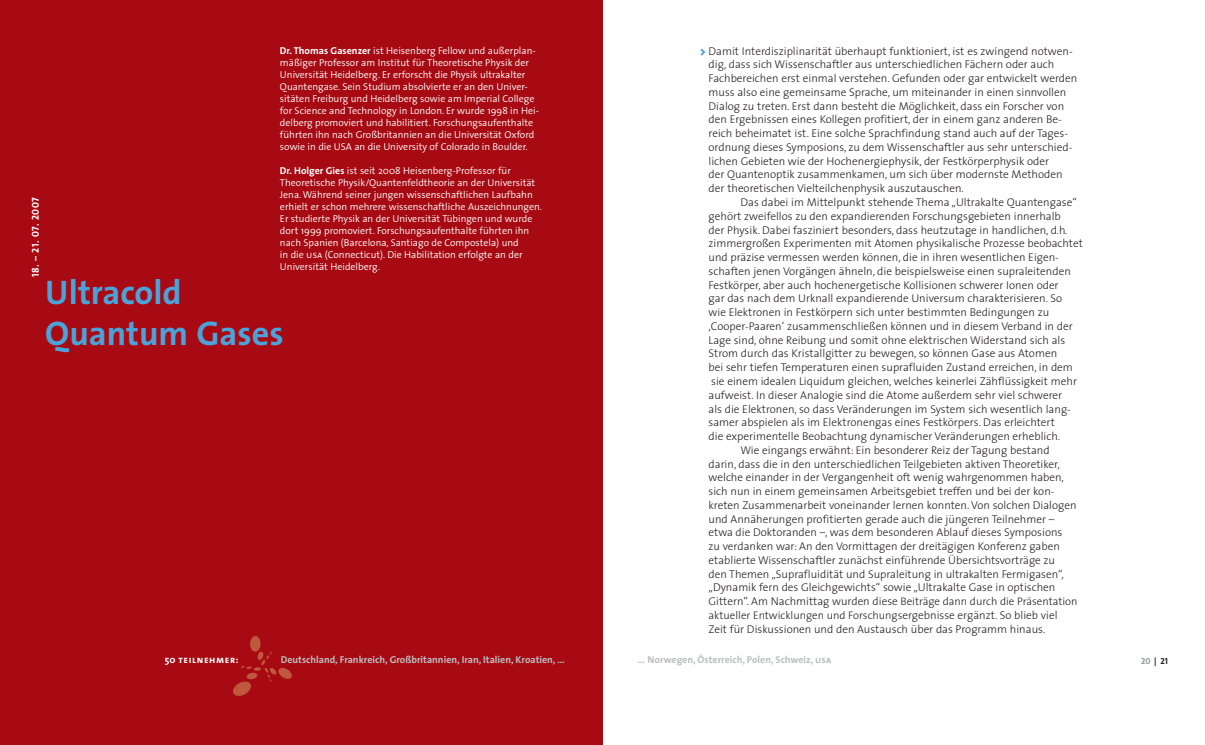
<style>
.page{position:relative;width:1205px;height:745px;background:#fff}
.page>*{position:absolute;margin:0;border:0;box-sizing:border-box;transform-origin:0 0}
.t1{font:700 34.25px/41.1px "The Sans";color:#4aa3da}
.t2{font:300 11.25px/13.8px "The Sans";color:#231f20}
.t3{font:300 11px "The Sans";color:#231f20}
.t4{font:300 10px/12px "The Sans";color:#fff}
.t5{font:700 10px "The Sans";color:#bcbdc0}
.t6{font:10px "The Sans Bold Caps";letter-spacing:.06em;color:#fff}
.t7{font:8.75px "The Sans Bold Caps";color:#231f20}
.s1{font-weight:700}
.s2{font-family:"The Sans Semi Light Caps";font-weight:400}
.s3{font-weight:900;color:#4aa3da}
.s4{font-size:11px}
.s5{font-size:11.25px}
.s6{font-family:"The Sans";font-weight:700}
.s7{font-family:"The Sans Bold Caps";font-weight:400}
.s8{color:#939598}
</style>
<div class="page">
<div style="left:0;top:0;width:602px;height:744px;background:#a70a12"></div>
<img style="left:234px;top:636px;width:57px;height:59px">
<p class="t4" style="left:280px;top:45px;width:260px"><span class="s1">Dr. Thomas Gasenzer</span> ist Heisenberg Fellow und außerplan&shy;mäßiger Professor am Institut für Theoretische Physik der Universität Heidelberg. Er erforscht die Physik ultrakalter Quantengase. Sein Studium absolvierte er an den Univer&shy;sitäten Freiburg und Heidelberg sowie am Imperial College for Science and Technology in London. Er wurde 1998 in Hei&shy;delberg promoviert und habilitiert. Forschungsaufenthalte führten ihn nach Großbritannien an die Universität Oxford sowie in die USA an die University of Colorado in Boulder.</p>
<p class="t4" style="left:280px;top:165px;width:264px"><span class="s1">Dr. Holger Gies</span> ist seit 2008 Heisenberg-Professor für Theoretische Physik/Quantenfeldtheorie an der Universität Jena. Während seiner jungen wissenschaftlichen Laufbahn erhielt er schon mehrere wissenschaftliche Auszeichnungen.<br>Er studierte Physik an der Universität Tübingen und wurde dort 1999 promoviert. Forschungsaufenthalte führten ihn nach Spanien (Barcelona, Santiago de Compostela) und<br>in die <span class="s2">usa</span> (Connecticut). Die Habilitation erfolgte an der Universität Heidelberg.</p>
<h1 class="t1" style="left:45px;top:274px;width:240px">Ultracold<br>Quantum Gases</h1>
<p class="t6" style="left:32px;top:277px;width:81px;rotate:-90deg">18. – 21. 07. 2007</p>
<p class="t2" style="left:708px;top:45px;width:370px;text-indent:-9px"><span class="s3">&gt;</span> Damit Interdisziplinarität überhaupt funktioniert, ist es zwingend notwen&shy;dig, dass sich Wissenschaftler aus unterschiedlichen Fächern oder auch Fachbereichen erst einmal verstehen. Gefunden oder gar entwickelt werden muss also eine gemeinsame Sprache, um miteinander in einen sinnvollen Dialog zu treten. Erst dann besteht die Möglichkeit, dass ein Forscher von den Ergebnissen eines Kollegen profitiert, der in einem ganz anderen Be&shy;reich beheimatet ist. Eine solche Sprachfindung stand auch auf der Tages&shy;ordnung dieses Symposions, zu dem Wissenschaftler aus sehr unterschied&shy;lichen Gebieten wie der Hochenergiephysik, der Festkörperphysik oder<br>der Quantenoptik zusammenkamen, um sich über modernste Methoden der theoretischen Vielteilchenphysik auszutauschen.</p>
<p class="t2" style="left:740px;top:196px;width:338px">Das dabei im Mittelpunkt stehende Thema „Ultrakalte Quantengase“</p>
<p class="t2" style="left:708px;top:210px;width:354px">gehört zweifellos zu den expandierenden Forschungsgebieten innerhalb</p>
<p class="t2" style="left:708px;top:224px;width:360px">der Physik. Dabei fasziniert besonders, dass heutzutage in handlichen, d.h.</p>
<p class="t2" style="left:708px;top:237px;width:376px">zimmergroßen Experimenten mit Atomen physikalische Prozesse beobachtet</p>
<p class="t2" style="left:708px;top:251px;width:352px">und präzise vermessen werden können, die in ihren wesentlichen Eigen-</p>
<p class="t2" style="left:708px;top:265px;width:364px">schaften jenen Vorgängen ähneln, die beispielsweise einen supraleitenden</p>
<p class="t2" style="left:708px;top:279px;width:351px">Festkörper, aber auch hochenergetische Kollisionen schwerer Ionen oder</p>
<p class="t2" style="left:708px;top:292px;width:355px">gar das nach dem Urknall expandierende Universum charakterisieren. So</p>
<p class="t2" style="left:708px;top:306px;width:342px">wie Elektronen in Festkörpern sich unter bestimmten Bedingungen zu</p>
<p class="t2" style="left:708px;top:320px;width:366px">,Cooper-Paaren‘ zusammenschließen können und in diesem Verband in der</p>
<p class="t2" style="left:708px;top:334px;width:358px">Lage sind, ohne Reibung und somit ohne elektrischen Widerstand sich als</p>
<p class="t2" style="left:708px;top:347px;width:350px">Strom durch das Kristallgitter zu bewegen, so können Gase aus Atomen</p>
<p class="t2" style="left:708px;top:361px;width:366px">bei sehr tiefen Temperaturen einen suprafluiden Zustand erreichen, in dem</p>
<p class="t2" style="left:711px;top:375px;width:367px">sie einem idealen Liquidum gleichen, welches keinerlei Zähflüssigkeit mehr</p>
<p class="t2" style="left:708px;top:389px;width:355px">aufweist. In dieser Analogie sind die Atome außerdem sehr viel schwerer</p>
<p class="t2" style="left:708px;top:402px;width:364px">als die Elektronen, so dass Veränderungen im System sich wesentlich lang-</p>
<p class="t2" style="left:708px;top:416px;width:348px">samer abspielen als im Elektronengas eines Festkörpers. Das erleichtert</p>
<p class="t2" style="left:708px;top:430px;width:353px">die experimentelle Beobachtung dynamischer Veränderungen erheblich.</p>
<p class="t2" style="left:740px;top:444px;width:311px">Wie eingangs erwähnt: Ein besonderer Reiz der Tagung bestand</p>
<p class="t2" style="left:708px;top:457px;width:353px">darin, dass die in den unterschiedlichen Teilgebieten aktiven Theoretiker,</p>
<p class="t2" style="left:708px;top:471px;width:357px">welche einander in der Vergangenheit oft wenig wahrgenommen haben,</p>
<p class="t2" style="left:708px;top:485px;width:347px">sich nun in einem gemeinsamen Arbeitsgebiet treffen und bei der kon-</p>
<p class="t2" style="left:708px;top:499px;width:370px">kreten Zusammenarbeit voneinander lernen konnten. Von solchen Dialogen</p>
<p class="t2" style="left:708px;top:512px;width:347px">und Annäherungen profitierten gerade auch die jüngeren Teilnehmer –</p>
<p class="t2" style="left:708px;top:526px;width:355px">etwa die Doktoranden –, was dem besonderen Ablauf dieses Symposions</p>
<p class="t2" style="left:708px;top:540px;width:353px">zu verdanken war: An den Vormittagen der dreitägigen Konferenz gaben</p>
<p class="t2" style="left:708px;top:554px;width:348px">etablierte Wissenschaftler zunächst einführende Übersichtsvorträge zu</p>
<p class="t2" style="left:708px;top:567px;width:357px">den Themen „Suprafluidität und Supraleitung in ultrakalten Fermigasen“,</p>
<p class="t2" style="left:708px;top:581px;width:348px">„Dynamik fern des Gleichgewichts“ sowie „Ultrakalte Gase in optischen</p>
<p class="t2" style="left:708px;top:595px;width:370px">Gittern“. Am Nachmittag wurden diese <span class="s4">Beiträge dann durch die Präsentation</span></p>
<p class="t3" style="left:708px;top:610px;width:350px">aktueller Entwicklungen und Forschungs<span class="s5">ergebnisse ergänzt. So blieb viel</span></p>
<p class="t2" style="left:708px;top:622px;width:338px">Zeit für Diskussionen und den Austausch über das Programm hinaus.</p>
<p class="t6" style="left:165px;top:656px;width:75px"><span class="s6">50</span> teilnehmer:</p>
<p class="t5" style="left:281px;top:655px;width:285px">Deutschland, Frankreich, Großbritannien, Iran, Italien, Kroatien, …</p>
<p class="t5" style="left:638px;top:655px;width:195px">… Norwegen, Österreich, Polen, Schweiz, <span class="s7">usa</span></p>
<p class="t7" style="left:1141px;top:657px;width:28px"><span class="s8">20</span> | 21</p>
</div>
